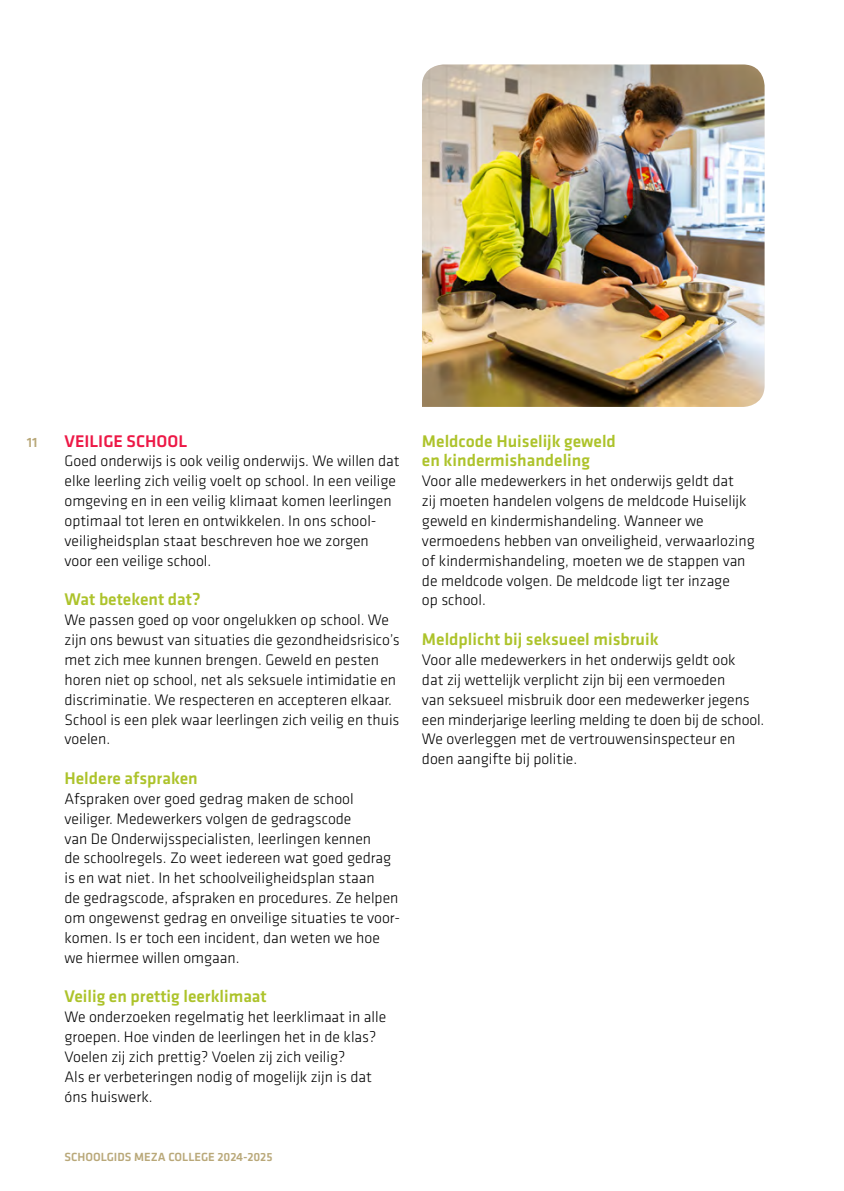
<style>
.page{position:relative;width:844px;height:1191px;background:#fff}
.page>*{position:absolute;margin:0;border:0;box-sizing:border-box;transform-origin:0 0}
._06_Kop3{font:500 17.5px/19.8px "Klavika";color:#adc32b}
._05_Kop2{font:500 17.5px "Klavika";color:#ed1846}
._09_Broodtekst{font:300 15.75px/19.8px "Klavika";color:#000}
.t1{font:500 14px "Klavika";color:#b9a879}
.t2{font:500 12.25px "Klavika";color:#b9a879}
</style>
<div class="page">
<img style="left:422px;top:64px;width:342px;height:343px">
<p class="t1" style="left:27px;top:434px;width:12px">11</p>
<p class="_05_Kop2" style="left:64px;top:431px;width:124px">VEILIGE SCHOOL</p>
<p class="_09_Broodtekst" style="left:64px;top:451px;width:336px">Goed onderwijs is ook veilig onderwijs. We willen dat elke leerling zich veilig voelt op school. In een veilige omgeving en in een veilig klimaat komen leerlingen optimaal tot leren en ontwikkelen. In ons school&shy;veiligheidsplan staat beschreven hoe we zorgen voor een veilige school.</p>
<p class="_06_Kop3" style="left:64px;top:590px;width:138px">Wat betekent dat?</p>
<p class="_09_Broodtekst" style="left:64px;top:610px;width:336px">We passen goed op voor ongelukken op school. We zijn ons bewust van situaties die gezondheidsrisico’s met zich mee kunnen brengen. Geweld en pesten horen niet op school, net als seksuele intimidatie en discriminatie. We respecteren en accepteren elkaar.<br>School is een plek waar leerlingen zich veilig en thuis voelen.</p>
<p class="_06_Kop3" style="left:64px;top:768px;width:135px">Heldere afspraken</p>
<p class="_09_Broodtekst" style="left:64px;top:789px;width:337px">Afspraken over goed gedrag maken de school veiliger. Medewerkers volgen de gedragscode<br>van De Onderwijsspecialisten, leerlingen kennen<br>de schoolregels. Zo weet iedereen wat goed gedrag is en wat niet. In het schoolveiligheidsplan staan<br>de gedragscode, afspraken en procedures. Ze helpen om ongewenst gedrag en onveilige situaties te voor&shy;komen. Is er toch een incident, dan weten we hoe we hiermee willen omgaan.</p>
<p class="_06_Kop3" style="left:64px;top:987px;width:204px">Veilig en prettig leerklimaat</p>
<p class="_09_Broodtekst" style="left:64px;top:1007px;width:323px">We onderzoeken regelmatig het leerklimaat in alle groepen. Hoe vinden de leerlingen het in de klas?<br>Voelen zij zich prettig? Voelen zij zich veilig?<br>Als er verbeteringen nodig of mogelijk zijn is dat óns huiswerk.</p>
<p class="t2" style="left:64px;top:1150px;width:209px">SCHOOLGIDS MEZA COLLEGE 2024-2025</p>
<p class="_06_Kop3" style="left:422px;top:431px;width:195px">Meldcode Huiselijk geweld en kindermishandeling</p>
<p class="_09_Broodtekst" style="left:422px;top:471px;width:334px">Voor alle medewerkers in het onderwijs geldt dat<br>zij moeten handelen volgens de meldcode Huiselijk geweld en kindermishandeling. Wanneer we vermoedens hebben van onveiligheid, verwaarlozing of kindermishandeling, moeten we de stappen van de meldcode volgen. De meldcode ligt ter inzage<br>op school.</p>
<p class="_06_Kop3" style="left:422px;top:630px;width:238px">Meldplicht bij seksueel misbruik</p>
<p class="_09_Broodtekst" style="left:422px;top:650px;width:344px">Voor alle medewerkers in het onderwijs geldt ook<br>dat zij wettelijk verplicht zijn bij een vermoeden<br>van seksueel misbruik door een medewerker jegens een minderjarige leerling melding te doen bij de school.<br>We overleggen met de vertrouwensinspecteur en doen aangifte bij politie.</p>
</div>
